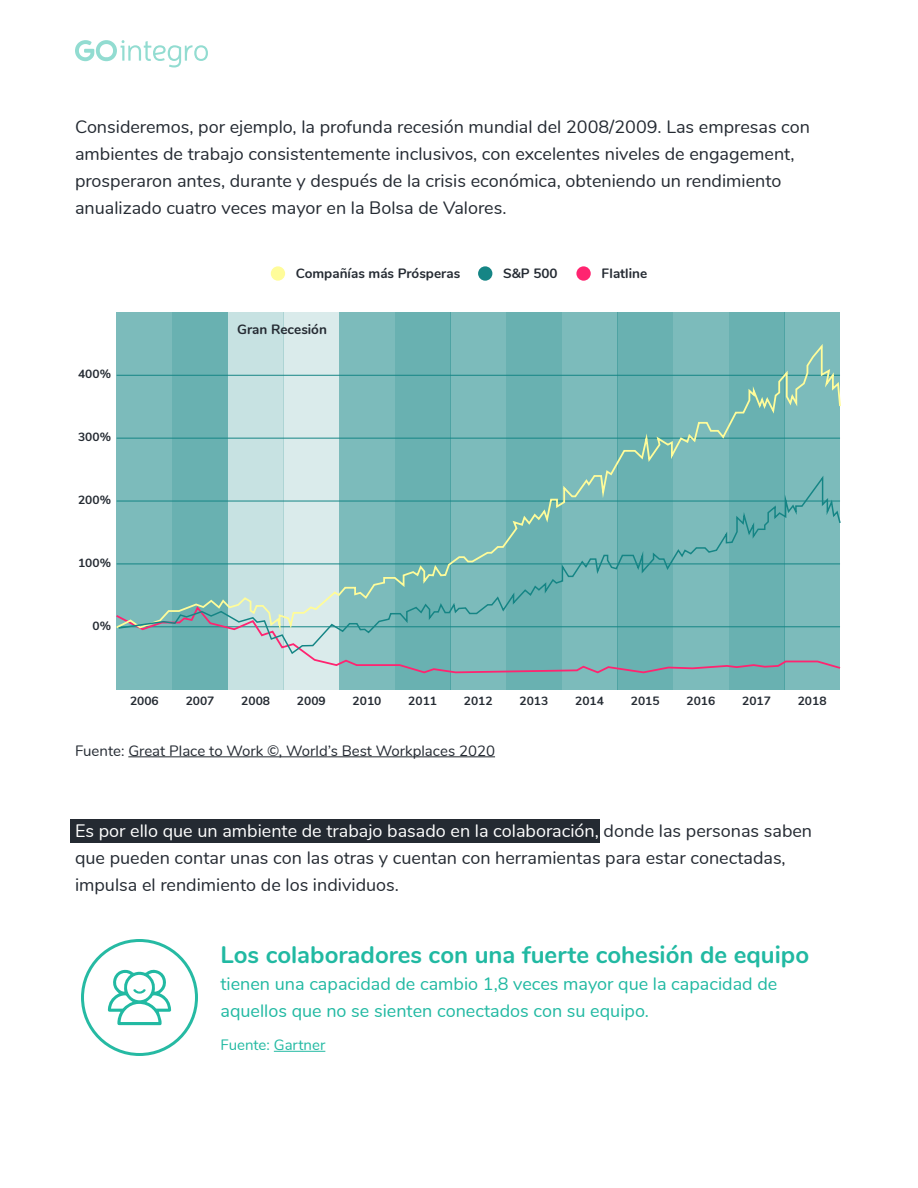
<style>
.page{position:relative;width:918px;height:1188px;background:#fff}
.page>*{position:absolute;margin:0;border:0;box-sizing:border-box;transform-origin:0 0}
.t1{font:700 24px "Nunito";color:#21b9a2}
.t2{font:18px/27px "Nunito";color:#242a32}
.t3{font:18px/27px "Nunito";color:#21b9a2}
.t4{font:15px "Nunito";color:#242a32}
.t5{font:15px "Nunito";color:#21b9a2}
.t6{font:700 13.5px "Nunito";color:#242a32}
.t7{font:700 12px "Nunito";color:#242a32}
.s1{color:#fff}
</style>
<div class="page">
<svg style="left:75px;top:40px;width:133px;height:28px"></svg>
<hr style="left:128px;top:756px;width:367px;height:1px;background:#242a32">
<hr style="left:274px;top:1051px;width:51px;height:1px;background:#21b9a2">
<div style="left:81px;top:939px;width:117px;height:117px;border:3px solid #26baa3;border-radius:50%"></div>
<svg style="left:108px;top:969px;width:63px;height:56px"></svg>
<div style="left:70px;top:819px;width:530px;height:24px;background:#242a32"></div>
<div style="left:117px;top:312px;width:55px;height:378px;background:#7cbbbb"></div>
<div style="left:172px;top:312px;width:56px;height:378px;background:#69b1b1"></div>
<div style="left:228px;top:312px;width:56px;height:378px;background:#c7e2e2"></div>
<div style="left:284px;top:312px;width:55px;height:378px;background:#daebeb"></div>
<div style="left:339px;top:312px;width:56px;height:378px;background:#7cbbbb"></div>
<div style="left:395px;top:312px;width:56px;height:378px;background:#69b1b1"></div>
<div style="left:451px;top:312px;width:55px;height:378px;background:#7cbbbb"></div>
<div style="left:506px;top:312px;width:56px;height:378px;background:#69b1b1"></div>
<div style="left:562px;top:312px;width:55px;height:378px;background:#7cbbbb"></div>
<div style="left:617px;top:312px;width:56px;height:378px;background:#69b1b1"></div>
<div style="left:673px;top:312px;width:56px;height:378px;background:#7cbbbb"></div>
<div style="left:729px;top:312px;width:55px;height:378px;background:#69b1b1"></div>
<div style="left:784px;top:312px;width:56px;height:378px;background:#7cbbbb"></div>
<svg style="left:116px;top:638px;width:725px;height:36px"></svg>
<svg style="left:116px;top:341px;width:725px;height:297px"></svg>
<svg style="left:117px;top:473px;width:724px;height:182px"></svg>
<div style="left:271px;top:266px;width:14px;height:15px;background:#fffc9a;border-radius:50%"></div>
<div style="left:478px;top:266px;width:14px;height:15px;background:#158585;border-radius:50%"></div>
<div style="left:576px;top:266px;width:15px;height:15px;background:#ff2470;border-radius:50%"></div>
<p class="t2" style="left:75px;top:112px;width:737px">Consideremos, por ejemplo, la profunda recesión mundial del 2008/2009. Las empresas con ambientes de trabajo consistentemente inclusivos, con excelentes niveles de engagement, prosperaron antes, durante y después de la crisis económica, obteniendo un rendimiento anualizado cuatro veces mayor en la Bolsa de Valores.</p>
<p class="t6" style="left:296px;top:264px;width:166px">Compañías más Prósperas</p>
<p class="t6" style="left:503px;top:264px;width:56px">S&amp;P 500</p>
<p class="t6" style="left:601px;top:264px;width:47px">Flatline</p>
<p class="t7" style="left:78px;top:365px;width:34px">400%</p>
<p class="t7" style="left:78px;top:428px;width:34px">300%</p>
<p class="t7" style="left:78px;top:491px;width:34px">200%</p>
<p class="t7" style="left:78px;top:554px;width:34px">100%</p>
<p class="t7" style="left:93px;top:617px;width:20px">0%</p>
<p class="t7" style="left:130px;top:692px;width:30px">2006</p>
<p class="t6" style="left:237px;top:319px;width:91px">Gran Recesión</p>
<p class="t7" style="left:186px;top:692px;width:30px">2007</p>
<p class="t7" style="left:241px;top:692px;width:30px">2008</p>
<p class="t7" style="left:297px;top:692px;width:30px">2009</p>
<p class="t7" style="left:353px;top:692px;width:30px">2010</p>
<p class="t7" style="left:408px;top:692px;width:30px">2011</p>
<p class="t7" style="left:464px;top:692px;width:30px">2012</p>
<p class="t7" style="left:520px;top:692px;width:30px">2013</p>
<p class="t7" style="left:575px;top:692px;width:30px">2014</p>
<p class="t7" style="left:631px;top:692px;width:30px">2015</p>
<p class="t7" style="left:686px;top:692px;width:30px">2016</p>
<p class="t7" style="left:742px;top:692px;width:30px">2017</p>
<p class="t7" style="left:798px;top:692px;width:30px">2018</p>
<p class="t4" style="left:75px;top:739px;width:422px">Fuente: Great Place to Work ©, World’s Best Workplaces 2020</p>
<p class="t2" style="left:75px;top:816px;width:739px"><span class="s1">Es por ello que un ambiente de trabajo basado en la colaboración,</span> donde las personas saben que pueden contar unas con las otras y cuentan con herramientas para estar conectadas, impulsa el rendimiento de los individuos.</p>
<h1 class="t1" style="left:220px;top:937px;width:590px">Los colaboradores con una fuerte cohesión de equipo</h1>
<p class="t3" style="left:220px;top:970px;width:558px">tienen una capacidad de cambio 1,8 veces mayor que la capacidad de aquellos que no se sienten conectados con su equipo.</p>
<p class="t5" style="left:220px;top:1034px;width:106px">Fuente: Gartner</p>
</div>
